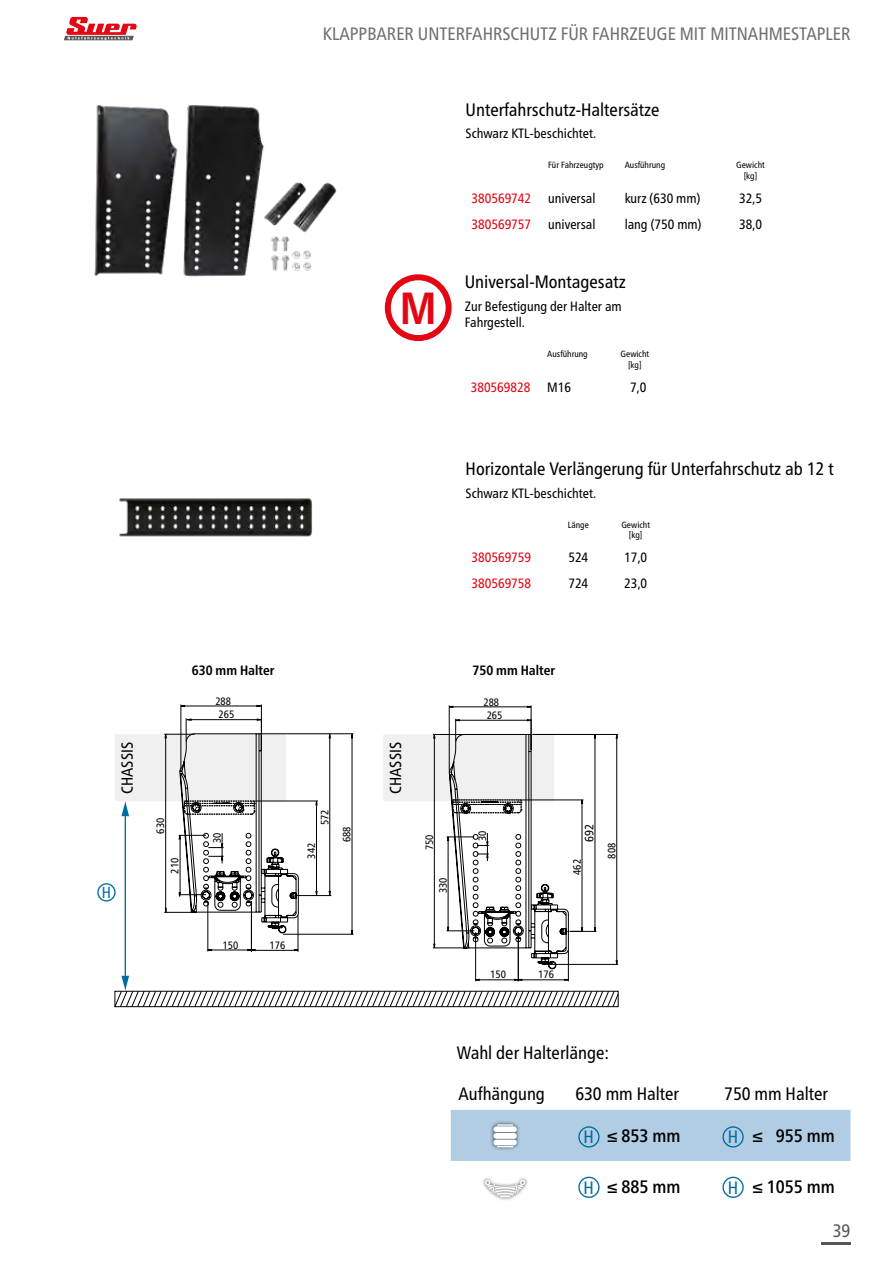
<style>
.page{position:relative;width:893px;height:1263px;background:#fff}
.page>*{position:absolute;margin:0;border:0;box-sizing:border-box;transform-origin:0 0}
.t1{font:700 condensed 45px "Frutiger Neue LTW1 G";color:#e30613}
.t2{font:condensed 18px "Frutiger Neue LTW1 G";color:#000}
.t3{font:condensed 18px "Frutiger Neue LTW1 G";color:#706f6f}
.t4{font:500 condensed 18px "Frutiger Neue LTW1 G";color:#000}
.t5{font:condensed 18px "Frutiger Neue LTW1 G";color:#006da3}
.t6{font:condensed 18px "Frutiger Neue LTW1 G";color:#585757}
.t7{font:condensed 16.05px "Frutiger Neue LTW1 G";color:#000}
.t8{font:condensed 16.05px "Frutiger Neue LTW1 G";color:#006da3}
.t9{font:condensed 13.5px/16.2px "Frutiger Neue LTW1 G";color:#000}
.t10{font:condensed 13.5px "Frutiger Neue LTW1 G";color:#e30613}
.t11{font:700 condensed 13.5px "Frutiger Neue LTW1 G";color:#000}
.t12{font:condensed 12px "Frutiger Neue LTW1 G";color:#000}
.t13{font:condensed 10.65px "Frutiger Neue LTW1 G";color:#000}
.t14{font:condensed 9px/10.8px "Frutiger Neue LTW1 G";color:#000;text-align:center}
</style>
<div class="page">
<svg style="left:64px;top:17px;width:73px;height:23px"></svg>
<hr style="left:821px;top:1242px;width:29px;height:2px;background:#585757">
<div style="left:385px;top:274px;width:67px;height:67px;border:6px solid #e30613;border-radius:50%"></div>
<img style="left:94px;top:105px;width:243px;height:172px">
<div style="left:481px;top:1176px;width:48px;height:25px;background:#000;opacity:.75"></div>
<svg style="left:485px;top:1179px;width:40px;height:18px"></svg>
<div style="left:451px;top:1110px;width:399px;height:51px;background:#b1cde4"></div>
<div style="left:493px;top:1133px;width:24px;height:6px;background:#fff;border-radius:3px"></div>
<div style="left:493px;top:1139px;width:24px;height:6px;background:#fff;border-radius:3px"></div>
<div style="left:578px;top:1126px;width:22px;height:21px;border:1px solid #006da3;border-radius:50%"></div>
<div style="left:578px;top:1177px;width:22px;height:21px;border:1px solid #006da3;border-radius:50%"></div>
<div style="left:722px;top:1126px;width:22px;height:21px;border:1px solid #006da3;border-radius:50%"></div>
<div style="left:722px;top:1177px;width:22px;height:21px;border:1px solid #006da3;border-radius:50%"></div>
<div style="left:383px;top:734px;width:171px;height:67px;background:#f0f0f0"></div>
<div style="left:115px;top:734px;width:171px;height:67px;background:#f0f0f0"></div>
<hr style="left:125px;top:813px;width:1px;height:165px;background:#006da3">
<svg style="left:121px;top:802px;width:8px;height:14px"></svg>
<div style="left:97px;top:883px;width:19px;height:18px;border:1px solid #006da3;border-radius:50%"></div>
<hr style="left:251px;top:901px;width:1px;height:51px;background:#000">
<hr style="left:298px;top:915px;width:1px;height:37px;background:#000">
<hr style="left:251px;top:950px;width:47px;height:1px;background:#000">
<hr style="left:181px;top:704px;width:1px;height:67px;background:#000">
<hr style="left:261px;top:704px;width:1px;height:46px;background:#000">
<hr style="left:181px;top:706px;width:80px;height:1px;background:#000">
<hr style="left:208px;top:901px;width:1px;height:50px;background:#000">
<hr style="left:208px;top:950px;width:43px;height:1px;background:#000">
<hr style="left:283px;top:934px;width:70px;height:1px;background:#000">
<hr style="left:261px;top:733px;width:92px;height:1px;background:#000">
<hr style="left:352px;top:734px;width:1px;height:200px;background:#000">
<hr style="left:164px;top:734px;width:31px;height:1px;background:#000">
<hr style="left:164px;top:912px;width:33px;height:1px;background:#000">
<hr style="left:165px;top:734px;width:1px;height:178px;background:#000">
<hr style="left:256px;top:801px;width:62px;height:1px;background:#000">
<hr style="left:316px;top:801px;width:1px;height:94px;background:#000">
<hr style="left:295px;top:895px;width:36px;height:1px;background:#000">
<hr style="left:329px;top:734px;width:1px;height:161px;background:#000">
<svg style="left:179px;top:718px;width:120px;height:215px"></svg>
<hr style="left:568px;top:950px;width:1px;height:31px;background:#000">
<hr style="left:449px;top:707px;width:82px;height:1px;background:#000">
<hr style="left:531px;top:705px;width:1px;height:45px;background:#000">
<hr style="left:449px;top:705px;width:1px;height:66px;background:#000">
<hr style="left:518px;top:932px;width:1px;height:49px;background:#000">
<hr style="left:475px;top:932px;width:1px;height:49px;background:#000">
<hr style="left:616px;top:734px;width:1px;height:230px;background:#000">
<hr style="left:532px;top:734px;width:86px;height:1px;background:#000">
<hr style="left:549px;top:964px;width:69px;height:1px;background:#000">
<hr style="left:434px;top:734px;width:1px;height:214px;background:#000">
<hr style="left:433px;top:948px;width:35px;height:1px;background:#000">
<hr style="left:433px;top:734px;width:30px;height:1px;background:#000">
<svg style="left:114px;top:976px;width:505px;height:31px"></svg>
<svg style="left:447px;top:719px;width:149px;height:250px"></svg>
<img style="left:119px;top:498px;width:193px;height:39px">
<h2 class="t3" style="left:323px;top:23px;width:529px">KLAPPBARER UNTERFAHRSCHUTZ FÜR FAHRZEUGE MIT MITNAHMESTAPLER</h2>
<h1 class="t1" style="left:400px;top:282px;width:38px">M</h1>
<h2 class="t2" style="left:466px;top:99px;width:195px">Unterfahrschutz-Haltersätze</h2>
<p class="t9" style="left:466px;top:126px;width:132px">Schwarz KTL-beschichtet.</p>
<p class="t14" style="left:548px;top:160px;width:57px">Für Fahrzeugtyp</p>
<p class="t14" style="left:625px;top:160px;width:42px">Ausführung</p>
<p class="t14" style="left:736px;top:160px;width:30px">Gewicht [kg]</p>
<p class="t10" style="left:472px;top:190px;width:61px">380569742</p>
<p class="t9" style="left:548px;top:190px;width:49px">universal</p>
<p class="t9" style="left:625px;top:190px;width:77px">kurz (630 mm)</p>
<p class="t9" style="left:739px;top:190px;width:24px">32,5</p>
<p class="t10" style="left:472px;top:216px;width:61px">380569757</p>
<p class="t9" style="left:548px;top:216px;width:49px">universal</p>
<p class="t9" style="left:625px;top:216px;width:78px">lang (750 mm)</p>
<p class="t9" style="left:739px;top:216px;width:24px">38,0</p>
<h2 class="t2" style="left:465px;top:271px;width:163px">Universal-Montagesatz</h2>
<p class="t9" style="left:465px;top:298px;width:158px">Zur Befestigung der Halter am<br>Fahrgestell.</p>
<p class="t14" style="left:547px;top:348px;width:42px">Ausführung</p>
<p class="t14" style="left:621px;top:348px;width:30px">Gewicht [kg]</p>
<p class="t10" style="left:471px;top:379px;width:61px">380569828</p>
<p class="t9" style="left:547px;top:379px;width:25px">M16</p>
<p class="t9" style="left:630px;top:379px;width:18px">7,0</p>
<h2 class="t2" style="left:466px;top:458px;width:370px">Horizontale Verlängerung für Unterfahrschutz ab 12 t</h2>
<p class="t9" style="left:466px;top:485px;width:132px">Schwarz KTL-beschichtet.</p>
<p class="t14" style="left:568px;top:519px;width:23px">Länge</p>
<p class="t14" style="left:621px;top:519px;width:30px">Gewicht [kg]</p>
<p class="t10" style="left:472px;top:550px;width:61px">380569759</p>
<p class="t9" style="left:568px;top:549px;width:21px">524</p>
<p class="t9" style="left:624px;top:549px;width:24px">17,0</p>
<p class="t10" style="left:472px;top:575px;width:61px">380569758</p>
<p class="t9" style="left:568px;top:575px;width:21px">724</p>
<p class="t9" style="left:624px;top:575px;width:24px">23,0</p>
<p class="t8" style="left:102px;top:883px;width:11px">H</p>
<p class="t11" style="left:192px;top:663px;width:84px">630 mm Halter</p>
<p class="t11" style="left:472px;top:663px;width:84px">750 mm Halter</p>
<p class="t13" style="left:215px;top:695px;width:17px">288</p>
<p class="t13" style="left:219px;top:708px;width:17px">265</p>
<p class="t7" style="left:118px;top:794px;width:53px;rotate:-90deg">CHASSIS</p>
<p class="t7" style="left:386px;top:794px;width:53px;rotate:-90deg">CHASSIS</p>
<p class="t13" style="left:483px;top:695px;width:17px">288</p>
<p class="t13" style="left:487px;top:709px;width:17px">265</p>
<p class="t13" style="left:154px;top:834px;width:17px;rotate:-90deg">630</p>
<p class="t13" style="left:168px;top:874px;width:17px;rotate:-90deg">210</p>
<p class="t13" style="left:211px;top:843px;width:12px;rotate:-90deg">30</p>
<p class="t13" style="left:318px;top:825px;width:17px;rotate:-90deg">572</p>
<p class="t12" style="left:582px;top:842px;width:19px;rotate:-90deg">692</p>
<p class="t13" style="left:341px;top:842px;width:17px;rotate:-90deg">688</p>
<p class="t13" style="left:476px;top:841px;width:12px;rotate:-90deg">30</p>
<p class="t13" style="left:423px;top:850px;width:17px;rotate:-90deg">750</p>
<p class="t13" style="left:305px;top:859px;width:17px;rotate:-90deg">342</p>
<p class="t13" style="left:605px;top:858px;width:17px;rotate:-90deg">808</p>
<p class="t13" style="left:571px;top:875px;width:17px;rotate:-90deg">462</p>
<p class="t13" style="left:437px;top:893px;width:17px;rotate:-90deg">330</p>
<p class="t13" style="left:223px;top:939px;width:17px">150</p>
<p class="t13" style="left:270px;top:939px;width:17px">176</p>
<p class="t13" style="left:490px;top:968px;width:17px">150</p>
<p class="t13" style="left:538px;top:968px;width:17px">176</p>
<h2 class="t2" style="left:457px;top:1042px;width:154px">Wahl der Halterlänge:</h2>
<h2 class="t2" style="left:458px;top:1083px;width:88px">Aufhängung</h2>
<h2 class="t2" style="left:575px;top:1083px;width:105px">630 mm Halter</h2>
<h2 class="t2" style="left:724px;top:1083px;width:105px">750 mm Halter</h2>
<h2 class="t4" style="left:607px;top:1125px;width:75px">≤ 853 mm</h2>
<h2 class="t4" style="left:752px;top:1125px;width:84px">≤ 955 mm</h2>
<h2 class="t4" style="left:607px;top:1176px;width:75px">≤ 885 mm</h2>
<h2 class="t4" style="left:752px;top:1176px;width:84px">≤ 1055 mm</h2>
<h2 class="t5" style="left:584px;top:1126px;width:12px">H</h2>
<h2 class="t5" style="left:584px;top:1177px;width:12px">H</h2>
<h2 class="t5" style="left:728px;top:1126px;width:12px">H</h2>
<h2 class="t5" style="left:728px;top:1177px;width:12px">H</h2>
<h2 class="t6" style="left:833px;top:1220px;width:19px">39</h2>
</div>
